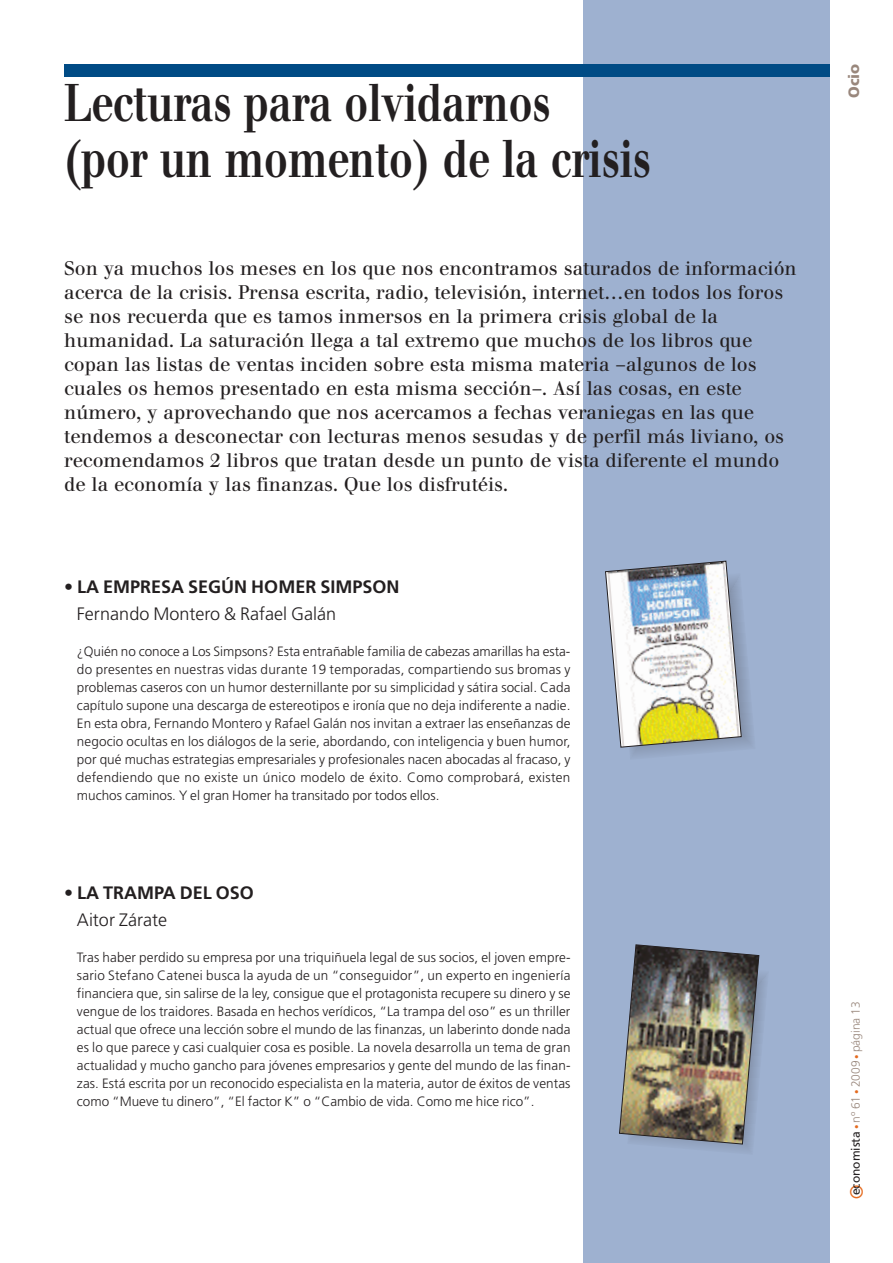
<style>
.page{position:relative;width:893px;height:1263px;background:#fff}
.page>*{position:absolute;margin:0;border:0;box-sizing:border-box;transform-origin:0 0}
.t1{font:500 52.5px/55.5px "Walbaum";color:#231f20;scale:.75 1}
.t2{font:19.5px/24px "Walbaum";color:#231f20}
.t3{font:700 18px "Frutiger";color:#231f20}
.t4{font:300 18px "Frutiger";color:#231f20}
.t5{font:16.5px "Futura";color:#e56b1f}
.t6{font:900 15px "Frutiger";color:#99877c}
.t7{font:300 13.5px/18px "Frutiger";color:#231f20;text-align:justify}
.t8{font:300 12px "Frutiger";color:#99877c}
.s1{font-weight:400;color:#231f20}
.s2{font-size:9px;color:#e56b1f}
</style>
<div class="page">
<div style="left:583px;top:0;width:247px;height:1263px;background:#9eb1d0"></div>
<div style="left:64px;top:64px;width:766px;height:13px;background:#004b85"></div>
<img style="left:605px;top:561px;width:148px;height:196px">
<img style="left:619px;top:945px;width:147px;height:206px">
<h1 class="t1" style="left:64px;top:81px;width:783px">Lecturas para olvidarnos<br>(por un momento) de la crisis</h1>
<p class="t2" style="left:64px;top:258px;width:734px">Son ya muchos los meses en los que nos encontramos saturados de información acerca de la crisis. Prensa escrita, radio, televisión, internet…en todos los foros se nos recuerda que es tamos inmersos en la primera crisis global de la humanidad. La saturación llega a tal extremo que muchos de los libros que copan las listas de ventas inciden sobre esta misma materia –algunos de los cuales os hemos presentado en esta misma sección–. Así las cosas, en este número, y aprovechando que nos acercamos a fechas veraniegas en las que tendemos a desconectar con lecturas menos sesudas y de perfil más liviano, os recomendamos 2 libros que tratan desde un punto de vista diferente el mundo de la economía y las finanzas. Que los disfrutéis.</p>
<h3 class="t3" style="left:64px;top:579px;width:336px">• LA EMPRESA SEGÚN HOMER SIMPSON</h3>
<h3 class="t4" style="left:77px;top:606px;width:260px">Fernando Montero &amp; Rafael Galán</h3>
<p class="t7" style="left:77px;top:643px;width:495px">¿Quién no conoce a Los Simpsons? Esta entrañable familia de cabezas amarillas ha esta&shy;do presentes en nuestras vidas durante 19 temporadas, compartiendo sus bromas y problemas caseros con un humor desternillante por su simplicidad y sátira social. Cada capítulo supone una descarga de estereotipos e ironía que no deja indiferente a nadie.<br>En esta obra, Fernando Montero y Rafael Galán nos invitan a extraer las enseñanzas de negocio ocultas en los diálogos de la serie, abordando, con inteligencia y buen humor, por qué muchas estrategias empresariales y profesionales nacen abocadas al fracaso, y defendiendo que no existe un único modelo de éxito. Como comprobará, existen muchos caminos. Y el gran Homer ha transitado por todos ellos.</p>
<h3 class="t3" style="left:64px;top:885px;width:191px">• LA TRAMPA DEL OSO</h3>
<h3 class="t4" style="left:77px;top:912px;width:91px">Aitor Zárate</h3>
<p class="t7" style="left:77px;top:949px;width:495px">Tras haber perdido su empresa por una triquiñuela legal de sus socios, el joven empre&shy;sario Stefano Catenei busca la ayuda de un “conseguidor”, un experto en ingeniería financiera que, sin salirse de la ley, consigue que el protagonista recupere su dinero y se vengue de los traidores. Basada en hechos verídicos, “La trampa del oso” es un thriller actual que ofrece una lección sobre el mundo de las finanzas, un laberinto donde nada es lo que parece y casi cualquier cosa es posible. La novela desarrolla un tema de gran actualidad y mucho gancho para jóvenes empresarios y gente del mundo de las finan&shy;zas. Está escrita por un reconocido especialista en la materia, autor de éxitos de ventas como “Mueve tu dinero”, “El factor K” o “Cambio de vida. Como me hice rico”.</p>
<p class="t6" style="left:847px;top:98px;width:36px;rotate:-90deg">Ocio</p>
<p class="t8" style="left:850px;top:1195px;width:195px;rotate:-90deg"><span class="s1">economista</span> <span class="s2">•</span> nº 61 <span class="s2">•</span> 2009 <span class="s2">•</span> página 13</p>
<p class="t5" style="left:849px;top:1199px;width:16px;rotate:-90deg">O</p>
</div>
